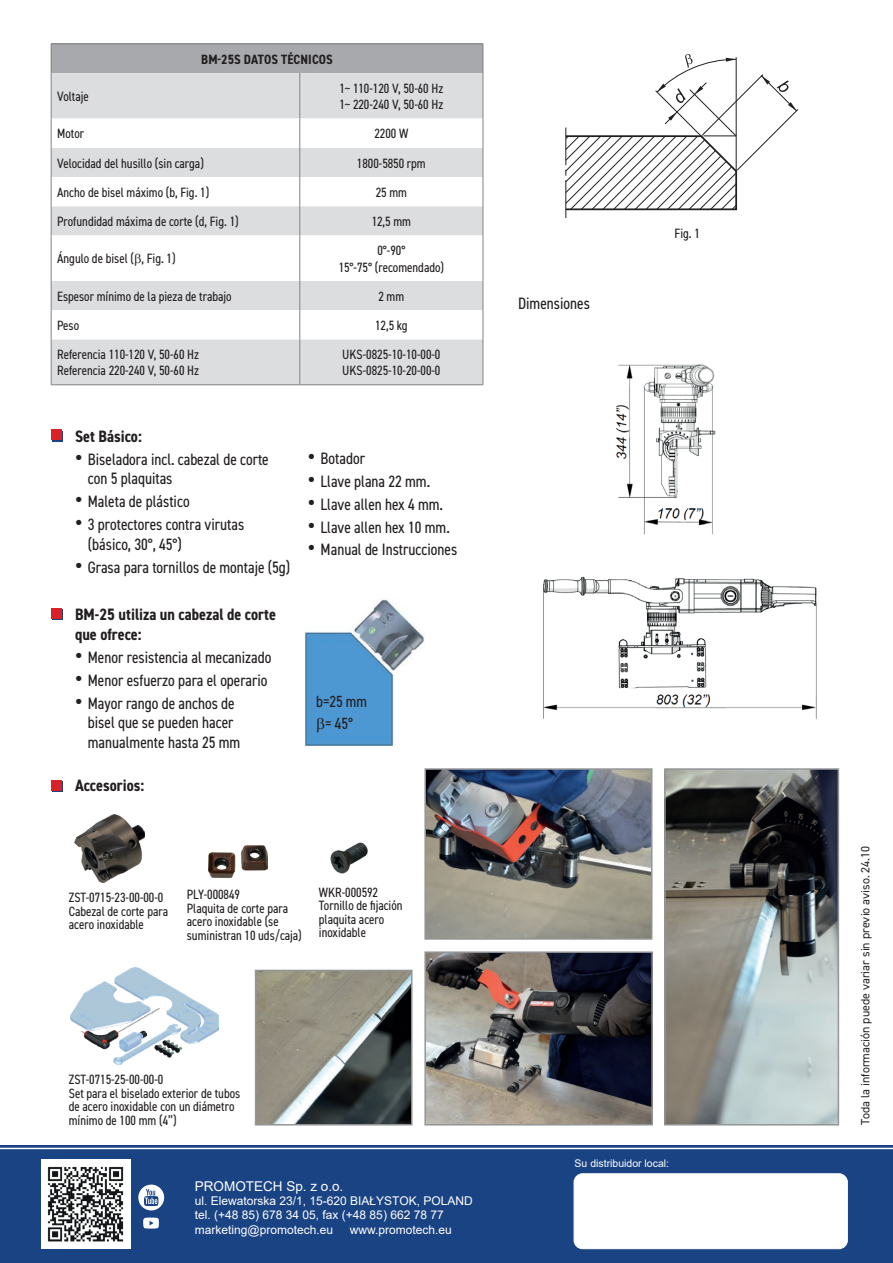
<style>
.page{position:relative;width:893px;height:1263px;background:#fff}
.page>*{position:absolute;margin:0;border:0;box-sizing:border-box;transform-origin:0 0}
.tytul_ulotka_promotech_mniejszy{font:condensed 16.5px/19.8px "DIN2014";color:#231f20}
.tekst_ulotka_promotech_wypunkt{font:700 condensed 16.5px/19.8px "DIN2014";color:#231f20}
.tytul_ulotka_promotech_mniejszy-2{font:700 condensed 16.5px "DIN2014";color:#231f20}
.tekst_ulotka_promotech_wypunkt-2{font:condensed 16.2px "DIN2014";color:#231f20}
.w_tabelce_tresc{font:condensed 13.5px/16.2px "DIN2014";color:#231f20;text-align:center}
.tekst_ulotka_promotech{font:condensed 13.5px/13.5px "DIN2014";color:#231f20}
.Styl_akapitowy5{font:700 condensed 13.5px "DIN2014";letter-spacing:.005em;color:#231f20}
.t1{font:13.5px "Arial";color:#fff}
.t2{font:12px "Arial";color:#fff}
.t3{font:12px "DIN2014";color:#231f20}
.t4{font:10.5px "Arial";color:#fff}
.s1{font-family:"Arial";font-stretch:normal;font-size:21px}
</style>
<div class="page">
<svg style="left:565px;top:54px;width:234px;height:164px"></svg>
<hr style="left:703px;top:136px;width:33px;height:1px;background:#231f20">
<div style="left:51px;top:44px;width:432px;height:29px;background:#a8a9ad"></div>
<div style="left:52px;top:73px;width:431px;height:311px;background:#dcdddf"></div>
<svg style="left:52px;top:119px;width:431px;height:162px"></svg>
<hr style="left:51px;top:44px;width:249px;height:1px;background:#808285">
<svg style="left:51px;top:44px;width:1px;height:29px"></svg>
<hr style="left:300px;top:44px;width:183px;height:1px;background:#808285">
<svg style="left:483px;top:44px;width:1px;height:29px"></svg>
<hr style="left:51px;top:73px;width:1px;height:46px;background:#808285">
<hr style="left:299px;top:73px;width:1px;height:46px;background:#808285">
<hr style="left:483px;top:73px;width:1px;height:46px;background:#808285">
<svg style="left:51px;top:119px;width:1px;height:116px"></svg>
<svg style="left:299px;top:119px;width:1px;height:116px"></svg>
<svg style="left:483px;top:119px;width:1px;height:116px"></svg>
<hr style="left:51px;top:235px;width:1px;height:46px;background:#808285">
<hr style="left:299px;top:235px;width:1px;height:46px;background:#808285">
<hr style="left:483px;top:235px;width:1px;height:46px;background:#808285">
<svg style="left:51px;top:281px;width:433px;height:58px"></svg>
<hr style="left:51px;top:339px;width:1px;height:45px;background:#808285">
<hr style="left:299px;top:339px;width:1px;height:45px;background:#808285">
<hr style="left:483px;top:339px;width:1px;height:45px;background:#808285">
<hr style="left:51px;top:384px;width:249px;height:1px;background:#808285">
<hr style="left:300px;top:384px;width:183px;height:1px;background:#808285">
<div style="left:0;top:1145px;width:893px;height:118px;background:#1a4383"></div>
<img style="left:41px;top:1159px;width:89px;height:90px">
<div style="left:574px;top:1174px;width:273px;height:75px;background:#fff;border-radius:9px"></div>
<div style="left:574px;top:1173px;width:273px;height:76px;border:1px solid #fff;border-radius:9px"></div>
<svg style="left:138px;top:1184px;width:26px;height:26px"></svg>
<svg style="left:143px;top:1217px;width:16px;height:11px"></svg>
<hr style="left:0;top:1148px;width:893px;height:1px;background:#fff">
<img style="left:209px;top:845px;width:59px;height:33px">
<img style="left:330px;top:842px;width:38px;height:32px">
<img style="left:74px;top:814px;width:71px;height:68px">
<div style="left:52px;top:781px;width:11px;height:11px;background:#1a4383"></div>
<div style="left:51px;top:780px;width:11px;height:11px;background:#da2128"></div>
<div style="left:52px;top:609px;width:11px;height:11px;background:#1a4383"></div>
<div style="left:51px;top:608px;width:11px;height:11px;background:#da2128"></div>
<div style="left:52px;top:431px;width:11px;height:11px;background:#1a4383"></div>
<div style="left:51px;top:429px;width:11px;height:11px;background:#da2128"></div>
<img style="left:667px;top:771px;width:169px;height:351px">
<div style="left:664px;top:768px;width:175px;height:357px;border:2px solid #939598"></div>
<img style="left:427px;top:771px;width:222px;height:166px">
<div style="left:424px;top:768px;width:228px;height:172px;border:2px solid #939598"></div>
<img style="left:427px;top:954px;width:223px;height:168px">
<div style="left:424px;top:951px;width:229px;height:174px;border:2px solid #939598"></div>
<img style="left:258px;top:973px;width:152px;height:149px">
<div style="left:255px;top:970px;width:158px;height:155px;border:2px solid #939598"></div>
<img style="left:304px;top:599px;width:120px;height:147px">
<img style="left:71px;top:968px;width:148px;height:96px">
<img style="left:616px;top:364px;width:100px;height:171px">
<img style="left:543px;top:576px;width:274px;height:143px">
<svg style="left:135px;top:254px;width:6px;height:12px"></svg>
<svg style="left:317px;top:717px;width:7px;height:15px"></svg>
<p class="w_tabelce_tresc" style="left:57px;top:88px;width:33px">Voltaje</p>
<p class="Styl_akapitowy5" style="left:201px;top:50px;width:133px">BM-25S DATOS TÉCNICOS</p>
<p class="w_tabelce_tresc" style="left:339px;top:80px;width:105px">1~ 110-120 V, 50-60 Hz</p>
<p class="w_tabelce_tresc" style="left:339px;top:96px;width:105px">1~ 220-240 V, 50-60 Hz</p>
<p class="w_tabelce_tresc" style="left:57px;top:125px;width:28px">Motor</p>
<p class="w_tabelce_tresc" style="left:374px;top:125px;width:35px">2200 W</p>
<p class="w_tabelce_tresc" style="left:57px;top:154px;width:148px">Velocidad del husillo (sin carga)</p>
<p class="w_tabelce_tresc" style="left:357px;top:154px;width:70px">1800-5850 rpm</p>
<p class="w_tabelce_tresc" style="left:57px;top:184px;width:154px">Ancho de bisel máximo (b, Fig. 1)</p>
<p class="w_tabelce_tresc" style="left:376px;top:184px;width:33px">25 mm</p>
<p class="w_tabelce_tresc" style="left:57px;top:213px;width:183px">Profundidad máxima de corte (d, Fig. 1)</p>
<p class="w_tabelce_tresc" style="left:372px;top:213px;width:41px">12,5 mm</p>
<p class="w_tabelce_tresc" style="left:57px;top:250px;width:120px">Ángulo de bisel ( , Fig. 1)</p>
<p class="w_tabelce_tresc" style="left:339px;top:242px;width:107px">0°-90°<br>15°-75° (recomendado)</p>
<p class="w_tabelce_tresc" style="left:57px;top:287px;width:176px">Espesor mínimo de la pieza de trabajo</p>
<p class="w_tabelce_tresc" style="left:378px;top:287px;width:27px">2 mm</p>
<p class="w_tabelce_tresc" style="left:57px;top:317px;width:23px">Peso</p>
<p class="w_tabelce_tresc" style="left:375px;top:317px;width:34px">12,5 kg</p>
<p class="w_tabelce_tresc" style="left:57px;top:346px;width:143px">Referencia 110-120 V, 50-60 Hz</p>
<p class="w_tabelce_tresc" style="left:57px;top:362px;width:143px">Referencia 220-240 V, 50-60 Hz</p>
<p class="w_tabelce_tresc" style="left:342px;top:346px;width:100px">UKS-0825-10-10-00-0</p>
<p class="w_tabelce_tresc" style="left:342px;top:362px;width:100px">UKS-0825-10-20-00-0</p>
<p class="tytul_ulotka_promotech_mniejszy-2" style="left:75px;top:425px;width:68px">Set Básico:</p>
<p class="tytul_ulotka_promotech_mniejszy" style="left:88px;top:448px;width:182px;text-indent:-13px"><span class="s1">•</span> Biseladora incl. cabezal de corte con 5 plaquitas</p>
<p class="tytul_ulotka_promotech_mniejszy" style="left:75px;top:491px;width:116px"><span class="s1">•</span> Maleta de plástico</p>
<p class="tytul_ulotka_promotech_mniejszy" style="left:88px;top:514px;width:158px;text-indent:-13px"><span class="s1">•</span> 3 protectores contra virutas (básico, 30°, 45°)</p>
<p class="tytul_ulotka_promotech_mniejszy" style="left:75px;top:556px;width:217px"><span class="s1">•</span> Grasa para tornillos de montaje (5g)</p>
<p class="tekst_ulotka_promotech_wypunkt" style="left:75px;top:605px;width:202px">BM-25 utiliza un cabezal de corte que ofrece:</p>
<p class="tytul_ulotka_promotech_mniejszy" style="left:75px;top:647px;width:198px"><span class="s1">•</span> Menor resistencia al mecanizado</p>
<p class="tytul_ulotka_promotech_mniejszy" style="left:75px;top:669px;width:194px"><span class="s1">•</span> Menor esfuerzo para el operario</p>
<p class="tytul_ulotka_promotech_mniejszy" style="left:88px;top:692px;width:154px;text-indent:-13px"><span class="s1">•</span> Mayor rango de anchos de bisel que se pueden hacer manualmente hasta 25 mm</p>
<p class="tytul_ulotka_promotech_mniejszy-2" style="left:75px;top:774px;width:71px">Accesorios:</p>
<p class="tytul_ulotka_promotech_mniejszy" style="left:308px;top:448px;width:59px"><span class="s1">•</span> Botador</p>
<p class="tytul_ulotka_promotech_mniejszy" style="left:308px;top:471px;width:124px"><span class="s1">•</span> Llave plana 22 mm.</p>
<p class="tytul_ulotka_promotech_mniejszy" style="left:308px;top:494px;width:137px"><span class="s1">•</span> Llave allen hex 4 mm.</p>
<p class="tytul_ulotka_promotech_mniejszy" style="left:308px;top:516px;width:143px"><span class="s1">•</span> Llave allen hex 10 mm.</p>
<p class="tytul_ulotka_promotech_mniejszy" style="left:308px;top:539px;width:151px"><span class="s1">•</span> Manual de Instrucciones</p>
<p class="tekst_ulotka_promotech_wypunkt-2" style="left:316px;top:690px;width:53px">b=25 mm</p>
<p class="tekst_ulotka_promotech_wypunkt-2" style="left:325px;top:712px;width:29px">= 45°</p>
<p class="tekst_ulotka_promotech" style="left:69px;top:890px;width:96px">ZST-0715-23-00-00-0</p>
<p class="tekst_ulotka_promotech" style="left:69px;top:904px;width:101px">Cabezal de corte para acero inoxidable</p>
<p class="tekst_ulotka_promotech" style="left:187px;top:887px;width:55px">PLY-000849</p>
<p class="tekst_ulotka_promotech" style="left:187px;top:901px;width:117px">Plaquita de corte para acero inoxidable (se suministran 10 uds/caja)</p>
<p class="tekst_ulotka_promotech" style="left:319px;top:885px;width:61px">WKR-000592</p>
<p class="tekst_ulotka_promotech" style="left:319px;top:898px;width:85px">Tornillo de fijación plaquita acero inoxidable</p>
<p class="tytul_ulotka_promotech_mniejszy" style="left:518px;top:293px;width:73px">Dimensiones</p>
<p class="tekst_ulotka_promotech" style="left:675px;top:226px;width:27px">Fig. 1</p>
<p class="tekst_ulotka_promotech" style="left:69px;top:1072px;width:96px">ZST-0715-25-00-00-0</p>
<p class="tekst_ulotka_promotech" style="left:69px;top:1086px;width:173px">Set para el biselado exterior de tubos de acero inoxidable con un diámetro mínimo de 100 mm (4’’)</p>
<p class="t1" style="left:195px;top:1176px;width:150px">PROMOTECH Sp. z o.o.</p>
<p class="t2" style="left:195px;top:1192px;width:279px">ul. Elewatorska 23/1, 15-620 BIAŁYSTOK, POLAND</p>
<p class="t2" style="left:195px;top:1207px;width:250px">tel. (+48 85) 678 34 05, fax (+48 85) 662 78 77</p>
<p class="t2" style="left:195px;top:1221px;width:140px">marketing@promotech.eu</p>
<p class="t2" style="left:350px;top:1221px;width:104px">www.promotech.eu</p>
<p class="t4" style="left:575px;top:1156px;width:96px">Su distribuidor local:</p>
<p class="t3" style="left:858px;top:1125px;width:281px;rotate:-90deg">Toda la información puede variar sin previo aviso. 24.10</p>
</div>
